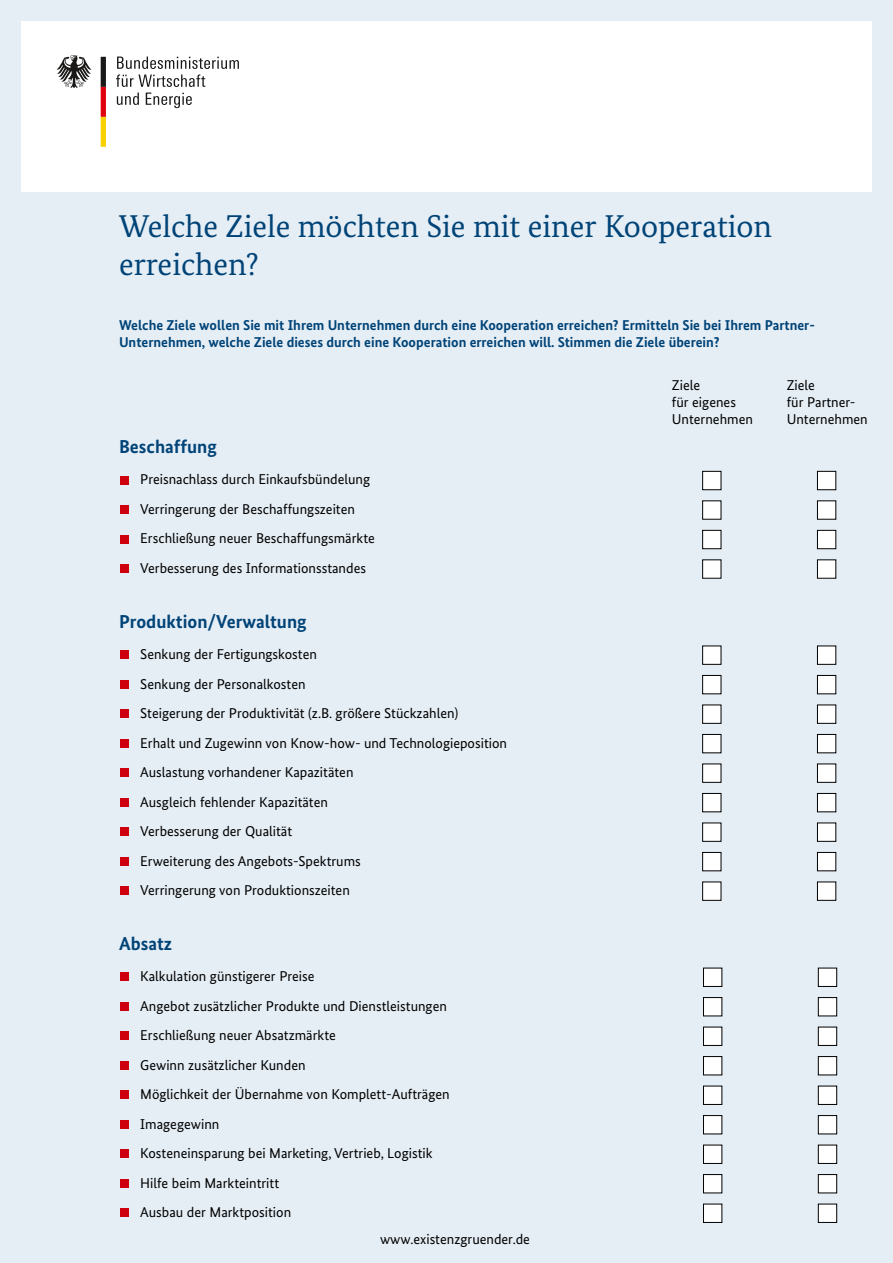
<style>
.page{position:relative;width:893px;height:1263px;background:#e5eef5}
.page>*{position:absolute;margin:0;border:0;box-sizing:border-box;transform-origin:0 0}
.t1{font:31.5px/37.8px "Bundes Serif";color:#004377}
.t2{font:700 18.75px "Bundes Sans";color:#004377}
.t3{font:14.25px/29.5px "Bundes Sans";color:#000}
.t4{font:700 14.25px/17.1px "Bundes Sans";color:#004377}
</style>
<div class="page">
<div style="left:21px;top:21px;width:851px;height:170px;background:#fff"></div>
<svg style="left:57px;top:55px;width:35px;height:33px"></svg>
<svg style="left:101px;top:57px;width:5px;height:90px"></svg>
<svg style="left:116px;top:57px;width:123px;height:30px"></svg>
<svg style="left:117px;top:93px;width:22px;height:12px"></svg>
<svg style="left:146px;top:93px;width:46px;height:15px"></svg>
<div style="left:818px;top:1204px;width:19px;height:18px;background:#fff"></div>
<div style="left:818px;top:1204px;width:19px;height:19px;border:1px solid #000"></div>
<div style="left:703px;top:1204px;width:19px;height:18px;background:#fff"></div>
<div style="left:703px;top:1204px;width:19px;height:19px;border:1px solid #000"></div>
<div style="left:121px;top:1208px;width:8px;height:9px;background:#cf000e"></div>
<div style="left:818px;top:1174px;width:19px;height:19px;background:#fff"></div>
<div style="left:818px;top:1174px;width:19px;height:19px;border:1px solid #000"></div>
<div style="left:703px;top:1174px;width:19px;height:19px;background:#fff"></div>
<div style="left:703px;top:1174px;width:19px;height:19px;border:1px solid #000"></div>
<div style="left:121px;top:1179px;width:8px;height:8px;background:#cf000e"></div>
<div style="left:818px;top:1145px;width:19px;height:18px;background:#fff"></div>
<div style="left:818px;top:1145px;width:19px;height:19px;border:1px solid #000"></div>
<div style="left:703px;top:1145px;width:19px;height:18px;background:#fff"></div>
<div style="left:703px;top:1145px;width:19px;height:19px;border:1px solid #000"></div>
<div style="left:121px;top:1149px;width:8px;height:9px;background:#cf000e"></div>
<div style="left:818px;top:1115px;width:19px;height:19px;background:#fff"></div>
<div style="left:818px;top:1115px;width:19px;height:19px;border:1px solid #000"></div>
<div style="left:703px;top:1115px;width:19px;height:19px;background:#fff"></div>
<div style="left:703px;top:1115px;width:19px;height:19px;border:1px solid #000"></div>
<div style="left:121px;top:1120px;width:8px;height:8px;background:#cf000e"></div>
<div style="left:818px;top:1086px;width:19px;height:18px;background:#fff"></div>
<div style="left:818px;top:1086px;width:19px;height:19px;border:1px solid #000"></div>
<div style="left:703px;top:1086px;width:19px;height:18px;background:#fff"></div>
<div style="left:703px;top:1086px;width:19px;height:19px;border:1px solid #000"></div>
<div style="left:121px;top:1090px;width:8px;height:9px;background:#cf000e"></div>
<div style="left:818px;top:1056px;width:19px;height:19px;background:#fff"></div>
<div style="left:818px;top:1056px;width:19px;height:19px;border:1px solid #000"></div>
<div style="left:703px;top:1056px;width:19px;height:19px;background:#fff"></div>
<div style="left:703px;top:1056px;width:19px;height:19px;border:1px solid #000"></div>
<div style="left:121px;top:1061px;width:8px;height:8px;background:#cf000e"></div>
<div style="left:818px;top:1027px;width:19px;height:18px;background:#fff"></div>
<div style="left:818px;top:1027px;width:19px;height:19px;border:1px solid #000"></div>
<div style="left:703px;top:1027px;width:19px;height:18px;background:#fff"></div>
<div style="left:703px;top:1027px;width:19px;height:19px;border:1px solid #000"></div>
<div style="left:121px;top:1031px;width:8px;height:9px;background:#cf000e"></div>
<div style="left:818px;top:997px;width:19px;height:19px;background:#fff"></div>
<div style="left:818px;top:997px;width:19px;height:19px;border:1px solid #000"></div>
<div style="left:703px;top:997px;width:19px;height:19px;background:#fff"></div>
<div style="left:703px;top:997px;width:19px;height:19px;border:1px solid #000"></div>
<div style="left:121px;top:1002px;width:8px;height:8px;background:#cf000e"></div>
<div style="left:818px;top:968px;width:19px;height:18px;background:#fff"></div>
<div style="left:818px;top:968px;width:19px;height:19px;border:1px solid #000"></div>
<div style="left:703px;top:968px;width:19px;height:18px;background:#fff"></div>
<div style="left:703px;top:968px;width:19px;height:19px;border:1px solid #000"></div>
<div style="left:121px;top:972px;width:8px;height:9px;background:#cf000e"></div>
<div style="left:817px;top:882px;width:19px;height:18px;background:#fff"></div>
<div style="left:817px;top:881px;width:19px;height:20px;border:1px solid #000"></div>
<div style="left:703px;top:882px;width:18px;height:18px;background:#fff"></div>
<div style="left:702px;top:881px;width:19px;height:20px;border:1px solid #000"></div>
<div style="left:121px;top:886px;width:8px;height:9px;background:#cf000e"></div>
<div style="left:817px;top:852px;width:19px;height:19px;background:#fff"></div>
<div style="left:817px;top:852px;width:19px;height:19px;border:1px solid #000"></div>
<div style="left:703px;top:852px;width:18px;height:19px;background:#fff"></div>
<div style="left:702px;top:852px;width:19px;height:19px;border:1px solid #000"></div>
<div style="left:121px;top:857px;width:8px;height:8px;background:#cf000e"></div>
<div style="left:817px;top:823px;width:19px;height:18px;background:#fff"></div>
<div style="left:817px;top:822px;width:19px;height:20px;border:1px solid #000"></div>
<div style="left:703px;top:823px;width:18px;height:18px;background:#fff"></div>
<div style="left:702px;top:822px;width:19px;height:20px;border:1px solid #000"></div>
<div style="left:121px;top:827px;width:8px;height:9px;background:#cf000e"></div>
<div style="left:817px;top:793px;width:19px;height:19px;background:#fff"></div>
<div style="left:817px;top:793px;width:19px;height:19px;border:1px solid #000"></div>
<div style="left:703px;top:793px;width:18px;height:19px;background:#fff"></div>
<div style="left:702px;top:793px;width:19px;height:19px;border:1px solid #000"></div>
<div style="left:121px;top:798px;width:8px;height:8px;background:#cf000e"></div>
<div style="left:817px;top:764px;width:19px;height:18px;background:#fff"></div>
<div style="left:817px;top:763px;width:19px;height:20px;border:1px solid #000"></div>
<div style="left:703px;top:764px;width:18px;height:18px;background:#fff"></div>
<div style="left:702px;top:763px;width:19px;height:20px;border:1px solid #000"></div>
<div style="left:121px;top:768px;width:8px;height:9px;background:#cf000e"></div>
<div style="left:817px;top:734px;width:19px;height:19px;background:#fff"></div>
<div style="left:817px;top:734px;width:19px;height:19px;border:1px solid #000"></div>
<div style="left:703px;top:734px;width:18px;height:19px;background:#fff"></div>
<div style="left:702px;top:734px;width:19px;height:19px;border:1px solid #000"></div>
<div style="left:121px;top:739px;width:8px;height:8px;background:#cf000e"></div>
<div style="left:817px;top:705px;width:19px;height:18px;background:#fff"></div>
<div style="left:817px;top:704px;width:19px;height:20px;border:1px solid #000"></div>
<div style="left:703px;top:705px;width:18px;height:18px;background:#fff"></div>
<div style="left:702px;top:704px;width:19px;height:20px;border:1px solid #000"></div>
<div style="left:121px;top:709px;width:8px;height:9px;background:#cf000e"></div>
<div style="left:817px;top:675px;width:19px;height:19px;background:#fff"></div>
<div style="left:817px;top:675px;width:19px;height:19px;border:1px solid #000"></div>
<div style="left:703px;top:675px;width:18px;height:19px;background:#fff"></div>
<div style="left:702px;top:675px;width:19px;height:19px;border:1px solid #000"></div>
<div style="left:121px;top:680px;width:8px;height:8px;background:#cf000e"></div>
<div style="left:817px;top:646px;width:19px;height:18px;background:#fff"></div>
<div style="left:817px;top:646px;width:19px;height:19px;border:1px solid #000"></div>
<div style="left:703px;top:646px;width:18px;height:18px;background:#fff"></div>
<div style="left:702px;top:646px;width:19px;height:19px;border:1px solid #000"></div>
<div style="left:121px;top:650px;width:8px;height:9px;background:#cf000e"></div>
<div style="left:817px;top:560px;width:19px;height:18px;background:#fff"></div>
<div style="left:703px;top:560px;width:18px;height:18px;background:#fff"></div>
<div style="left:121px;top:564px;width:8px;height:9px;background:#cf000e"></div>
<div style="left:817px;top:530px;width:19px;height:19px;background:#fff"></div>
<div style="left:817px;top:530px;width:19px;height:19px;border:1px solid #000"></div>
<div style="left:703px;top:530px;width:18px;height:19px;background:#fff"></div>
<div style="left:702px;top:530px;width:19px;height:19px;border:1px solid #000"></div>
<div style="left:121px;top:535px;width:8px;height:8px;background:#cf000e"></div>
<div style="left:817px;top:501px;width:19px;height:18px;background:#fff"></div>
<div style="left:817px;top:500px;width:19px;height:20px;border:1px solid #000"></div>
<div style="left:703px;top:501px;width:18px;height:18px;background:#fff"></div>
<div style="left:121px;top:505px;width:8px;height:9px;background:#cf000e"></div>
<div style="left:817px;top:471px;width:19px;height:19px;background:#fff"></div>
<div style="left:817px;top:471px;width:19px;height:19px;border:1px solid #000"></div>
<div style="left:703px;top:471px;width:18px;height:19px;background:#fff"></div>
<div style="left:702px;top:471px;width:19px;height:19px;border:1px solid #000"></div>
<div style="left:121px;top:476px;width:8px;height:8px;background:#cf000e"></div>
<h1 class="t1" style="left:119px;top:210px;width:654px">Welche Ziele möchten Sie mit einer Kooperation erreichen?</h1>
<p class="t4" style="left:119px;top:317px;width:697px">Welche Ziele wollen Sie mit Ihrem Unternehmen durch eine Kooperation erreichen? Ermitteln Sie bei Ihrem Partner-<br>Unternehmen, welche Ziele dieses durch eine Kooperation erreichen will. Stimmen die Ziele überein?</p>
<h2 class="t2" style="left:119px;top:440px;width:99px">Beschaffung</h2>
<p class="t3" style="left:140px;top:466px;width:236px">Preisnachlass durch Einkaufsbündelung Verringerung der Beschaffungszeiten Erschließung neuer Beschaffungsmärkte Verbesserung des Informationsstandes</p>
<h2 class="t2" style="left:119px;top:614px;width:189px">Produktion/Verwaltung</h2>
<p class="t3" style="left:140px;top:641px;width:368px">Senkung der Fertigungskosten<br>Senkung der Personalkosten<br>Steigerung der Produktivität (z.B. größere Stückzahlen)<br>Erhalt und Zugewinn von Know-how- und Technologieposition Auslastung vorhandener Kapazitäten<br>Ausgleich fehlender Kapazitäten<br>Verbesserung der Qualität<br>Erweiterung des Angebots-Spektrums<br>Verringerung von Produktionszeiten</p>
<h2 class="t2" style="left:119px;top:936px;width:55px">Absatz</h2>
<p class="t3" style="left:140px;top:963px;width:311px">Kalkulation günstigerer Preise<br>Angebot zusätzlicher Produkte und Dienstleistungen Erschließung neuer Absatzmärkte<br>Gewinn zusätzlicher Kunden<br>Möglichkeit der Übernahme von Komplett-Aufträgen Imagegewinn<br>Kosteneinsparung bei Marketing, Vertrieb, Logistik Hilfe beim Markteintritt<br>Ausbau der Marktposition</p>
<p class="t3" style="left:380px;top:1225px;width:151px">www.existenzgruender.de</p>
<p class="t3" style="left:672px;top:371px;width:30px">Ziele</p>
<p class="t3" style="left:787px;top:371px;width:30px">Ziele</p>
<p class="t3" style="left:672px;top:388px;width:66px">für eigenes</p>
<p class="t3" style="left:787px;top:388px;width:70px">für Partner-</p>
<p class="t3" style="left:672px;top:405px;width:83px">Unternehmen</p>
<p class="t3" style="left:787px;top:405px;width:83px">Unternehmen</p>
</div>
